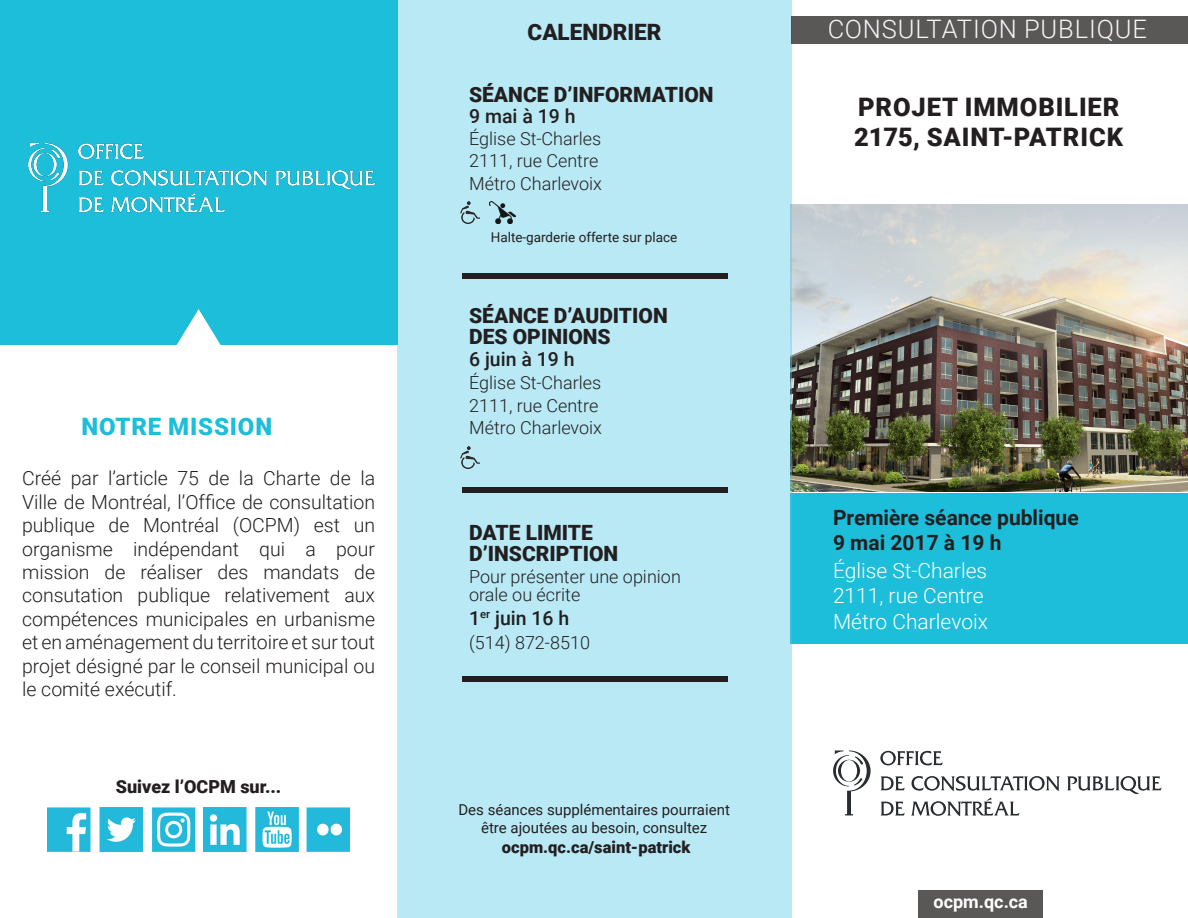
<style>
.page{position:relative;width:1188px;height:918px;background:#fff}
.page>*{position:absolute;margin:0;border:0;box-sizing:border-box;transform-origin:0 0}
.t1{font:900 25.5px "Roboto";letter-spacing:.035em;color:#231f20}
.t2{font:300 25.5px "Roboto";letter-spacing:.035em;color:#fff}
.t3{font:900 24px "Roboto";letter-spacing:.035em;color:#1cbeda}
.t4{font:900 22.5px "Roboto";color:#231f20}
.t5{font:900 21px "Roboto";color:#231f20}
.t6{font:300 21px "Roboto";color:#fff}
.t7{font:700 21px "Roboto";color:#231f20}
.t8{font:300 19.5px/23.4px "Roboto";color:#231f20;text-align:justify}
.t9{font:500 19.5px "Roboto";color:#231f20}
.t10{font:300 18px/18px "Roboto";color:#231f20}
.t11{font:900 18px "Roboto";color:#231f20}
.t12{font:700 18px "Roboto";color:#fff}
.t13{font:900 16.5px "Roboto";color:#231f20}
.t14{font:15px "Roboto";color:#231f20}
.t15{font:13.5px "Roboto";color:#231f20}
</style>
<div class="page">
<img style="left:792px;top:205px;width:396px;height:287px">
<svg style="left:880px;top:751px;width:63px;height:14px"></svg>
<svg style="left:881px;top:776px;width:24px;height:14px"></svg>
<svg style="left:912px;top:776px;width:148px;height:15px"></svg>
<svg style="left:1067px;top:776px;width:95px;height:18px"></svg>
<svg style="left:881px;top:802px;width:24px;height:14px"></svg>
<svg style="left:911px;top:798px;width:109px;height:18px"></svg>
<svg style="left:833px;top:751px;width:38px;height:64px"></svg>
<div style="left:791px;top:493px;width:397px;height:151px;background:#1cbeda"></div>
<div style="left:397px;top:0;width:395px;height:918px;background:#b8e9f5"></div>
<div style="left:462px;top:488px;width:265px;height:5px;background:#231f20"></div>
<div style="left:462px;top:273px;width:265px;height:5px;background:#231f20"></div>
<div style="left:462px;top:676px;width:265px;height:5px;background:#231f20"></div>
<div style="left:0;top:0;width:397px;height:345px;background:#1cbeda"></div>
<svg style="left:176px;top:309px;width:45px;height:36px"></svg>
<img style="left:461px;top:202px;width:18px;height:22px">
<img style="left:461px;top:447px;width:18px;height:22px">
<img style="left:489px;top:202px;width:26px;height:22px">
<div style="left:918px;top:890px;width:125px;height:28px;background:#5a5757"></div>
<div style="left:791px;top:16px;width:397px;height:27px;background:#5a5757"></div>
<img style="left:47px;top:808px;width:303px;height:44px">
<img style="left:28px;top:143px;width:348px;height:70px">
<p class="t3" style="left:81px;top:410px;width:192px">NOTRE MISSION</p>
<p class="t8" style="left:22px;top:466px;width:355px">Créé par l’article 75 de la Charte de la Ville de Montréal, l’Office de consultation publique de Montréal (OCPM) est un organisme indépendant qui a pour mission de réaliser des mandats de</p>
<p class="t8" style="left:22px;top:583px;width:355px">consutation publique relativement aux</p>
<p class="t8" style="left:22px;top:606px;width:355px">compétences municipales en urbanisme et en aménagement du territoire et sur tout projet désigné par le conseil municipal ou le comité exécutif.</p>
<p class="t11" style="left:116px;top:774px;width:167px">Suivez l’OCPM sur...</p>
<p class="t4" style="left:528px;top:17px;width:135px">CALENDRIER</p>
<p class="t5" style="left:469px;top:79px;width:246px">SÉANCE D’INFORMATION</p>
<p class="t9" style="left:469px;top:102px;width:108px">9 mai à 19 h</p>
<p class="t10" style="left:469px;top:129px;width:134px">Église St-Charles</p>
<p class="t10" style="left:469px;top:151px;width:131px">2111, rue Centre</p>
<p class="t10" style="left:469px;top:174px;width:134px">Métro Charlevoix</p>
<p class="t15" style="left:491px;top:228px;width:188px">Halte-garderie offerte sur place</p>
<p class="t5" style="left:469px;top:301px;width:200px">SÉANCE D’AUDITION</p>
<p class="t5" style="left:469px;top:322px;width:143px">DES OPINIONS</p>
<p class="t9" style="left:469px;top:346px;width:107px">6 juin à 19 h</p>
<p class="t10" style="left:469px;top:373px;width:134px">Église St-Charles</p>
<p class="t10" style="left:469px;top:396px;width:131px">2111, rue Centre</p>
<p class="t10" style="left:469px;top:418px;width:134px">Métro Charlevoix</p>
<p class="t5" style="left:469px;top:518px;width:125px">DATE LIMITE</p>
<p class="t5" style="left:469px;top:539px;width:151px">D’INSCRIPTION</p>
<p class="t10" style="left:469px;top:567px;width:213px">Pour présenter une opinion orale ou écrite</p>
<p class="t10" style="left:469px;top:633px;width:122px">(514) 872-8510</p>
<p class="t9" style="left:469px;top:604px;width:102px">1<sup>er</sup> juin 16 h</p>
<p class="t14" style="left:458px;top:799px;width:273px">Des séances supplémentaires pourraient</p>
<p class="t14" style="left:481px;top:817px;width:228px">être ajoutées au besoin, consultez</p>
<p class="t13" style="left:502px;top:835px;width:190px">ocpm.qc.ca/saint-patrick</p>
<h1 class="t2" style="left:827px;top:11px;width:321px">CONSULTATION PUBLIQUE</h1>
<p class="t1" style="left:858px;top:89px;width:263px">PROJET IMMOBILIER</p>
<p class="t1" style="left:854px;top:119px;width:271px">2175, SAINT-PATRICK</p>
<p class="t7" style="left:833px;top:503px;width:247px">Première séance publique</p>
<p class="t7" style="left:833px;top:528px;width:170px">9 mai 2017 à 19 h</p>
<p class="t6" style="left:833px;top:556px;width:156px">Église St-Charles</p>
<p class="t6" style="left:833px;top:581px;width:152px">2111, rue Centre</p>
<p class="t6" style="left:833px;top:606px;width:157px">Métro Charlevoix</p>
<p class="t12" style="left:934px;top:889px;width:96px">ocpm.qc.ca</p>
</div>
